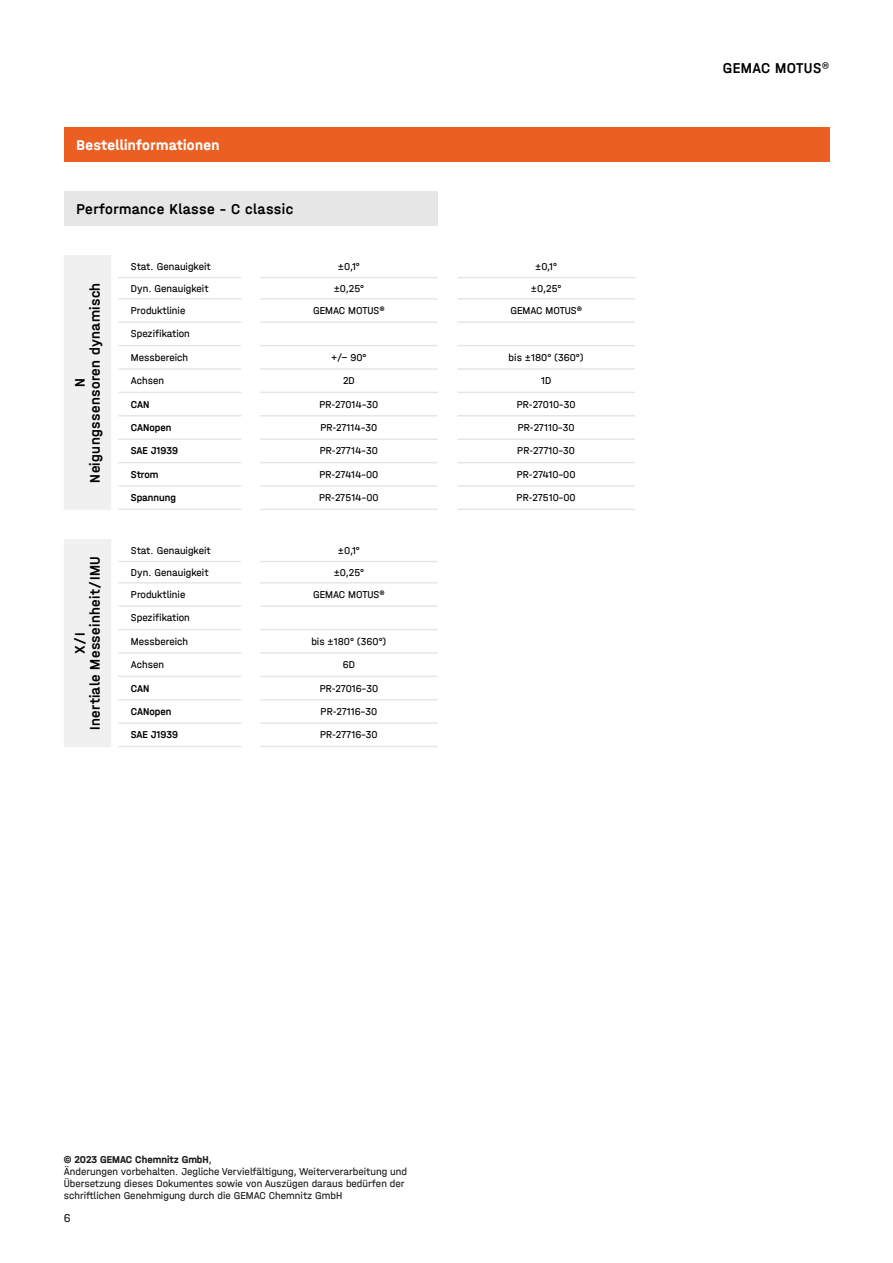
<style>
.page{position:relative;width:893px;height:1263px;background:#fff}
.page>*{position:absolute;margin:0;border:0;box-sizing:border-box;transform-origin:0 0}
.t1{font:500 15px "Halvar Mittelschrift";letter-spacing:.025em;color:#000}
.t2{font:700 15px "Halvar Mittelschrift";letter-spacing:.025em;color:#fcfefe}
.t3{font:500 14.7px/15px "Halvar Mittelschrift";letter-spacing:.025em;color:#000;text-align:center}
.t4{font:12px "Halvar Mittelschrift";color:#1b1d1c}
.t5{font:10.5px "Halvar Mittelschrift";color:#000001}
.t6{font:10.5px/12px "Halvar Mittelschrift";color:#1b1d1c}
.t7{font:500 10.5px "Halvar Mittelschrift";color:#000001}
.s1{font-weight:300}
.s2{font-weight:700}
</style>
<div class="page">
<div style="left:64px;top:128px;width:765px;height:34px;background:#eb5f23"></div>
<div style="left:64px;top:191px;width:373px;height:34px;background:#e6e6e6"></div>
<div style="left:65px;top:256px;width:45px;height:253px;background:#f0f0f0"></div>
<hr style="left:118px;top:277px;width:123px;height:1px;background:#e6e6e6">
<hr style="left:118px;top:298px;width:123px;height:2px;background:#e6e6e6">
<hr style="left:118px;top:321px;width:123px;height:2px;background:#e6e6e6">
<hr style="left:260px;top:277px;width:178px;height:1px;background:#e6e6e6">
<hr style="left:457px;top:277px;width:178px;height:1px;background:#e6e6e6">
<hr style="left:260px;top:298px;width:178px;height:2px;background:#e6e6e6">
<hr style="left:457px;top:298px;width:178px;height:2px;background:#e6e6e6">
<hr style="left:260px;top:321px;width:178px;height:2px;background:#e6e6e6">
<hr style="left:457px;top:321px;width:178px;height:2px;background:#e6e6e6">
<hr style="left:118px;top:345px;width:123px;height:1px;background:#e6e6e6">
<hr style="left:118px;top:368px;width:123px;height:2px;background:#e6e6e6">
<hr style="left:118px;top:392px;width:123px;height:1px;background:#e6e6e6">
<hr style="left:118px;top:415px;width:123px;height:1px;background:#e6e6e6">
<hr style="left:118px;top:438px;width:123px;height:2px;background:#e6e6e6">
<hr style="left:118px;top:462px;width:123px;height:1px;background:#e6e6e6">
<hr style="left:118px;top:485px;width:123px;height:2px;background:#e6e6e6">
<hr style="left:118px;top:509px;width:123px;height:1px;background:#e6e6e6">
<hr style="left:260px;top:345px;width:178px;height:1px;background:#e6e6e6">
<hr style="left:457px;top:345px;width:178px;height:1px;background:#e6e6e6">
<hr style="left:260px;top:368px;width:178px;height:2px;background:#e6e6e6">
<hr style="left:457px;top:368px;width:178px;height:2px;background:#e6e6e6">
<hr style="left:260px;top:392px;width:178px;height:1px;background:#e6e6e6">
<hr style="left:457px;top:392px;width:178px;height:1px;background:#e6e6e6">
<hr style="left:260px;top:415px;width:178px;height:1px;background:#e6e6e6">
<hr style="left:457px;top:415px;width:178px;height:1px;background:#e6e6e6">
<hr style="left:260px;top:438px;width:178px;height:2px;background:#e6e6e6">
<hr style="left:457px;top:438px;width:178px;height:2px;background:#e6e6e6">
<hr style="left:260px;top:462px;width:178px;height:1px;background:#e6e6e6">
<hr style="left:457px;top:462px;width:178px;height:1px;background:#e6e6e6">
<hr style="left:260px;top:485px;width:178px;height:2px;background:#e6e6e6">
<hr style="left:457px;top:485px;width:178px;height:2px;background:#e6e6e6">
<hr style="left:260px;top:509px;width:178px;height:1px;background:#e6e6e6">
<hr style="left:457px;top:509px;width:178px;height:1px;background:#e6e6e6">
<hr style="left:64px;top:255px;width:47px;height:2px;background:#f0f0f0">
<svg style="left:64px;top:257px;width:1px;height:252px"></svg>
<svg style="left:110px;top:257px;width:1px;height:252px"></svg>
<hr style="left:64px;top:509px;width:47px;height:1px;background:#f0f0f0">
<div style="left:65px;top:540px;width:45px;height:206px;background:#f0f0f0"></div>
<hr style="left:118px;top:561px;width:123px;height:1px;background:#e6e6e6">
<hr style="left:118px;top:582px;width:123px;height:1px;background:#e6e6e6">
<hr style="left:118px;top:605px;width:123px;height:2px;background:#e6e6e6">
<hr style="left:260px;top:561px;width:178px;height:1px;background:#e6e6e6">
<hr style="left:260px;top:582px;width:178px;height:1px;background:#e6e6e6">
<hr style="left:260px;top:605px;width:178px;height:2px;background:#e6e6e6">
<hr style="left:118px;top:629px;width:123px;height:1px;background:#e6e6e6">
<hr style="left:118px;top:652px;width:123px;height:2px;background:#e6e6e6">
<hr style="left:118px;top:676px;width:123px;height:1px;background:#e6e6e6">
<hr style="left:118px;top:699px;width:123px;height:1px;background:#e6e6e6">
<hr style="left:118px;top:722px;width:123px;height:2px;background:#e6e6e6">
<hr style="left:118px;top:746px;width:123px;height:1px;background:#e6e6e6">
<hr style="left:260px;top:629px;width:178px;height:1px;background:#e6e6e6">
<hr style="left:260px;top:652px;width:178px;height:2px;background:#e6e6e6">
<hr style="left:260px;top:676px;width:178px;height:1px;background:#e6e6e6">
<hr style="left:260px;top:699px;width:178px;height:1px;background:#e6e6e6">
<hr style="left:260px;top:722px;width:178px;height:2px;background:#e6e6e6">
<hr style="left:260px;top:746px;width:178px;height:1px;background:#e6e6e6">
<hr style="left:64px;top:539px;width:47px;height:2px;background:#f0f0f0">
<svg style="left:64px;top:541px;width:1px;height:205px"></svg>
<svg style="left:110px;top:541px;width:1px;height:205px"></svg>
<hr style="left:64px;top:746px;width:47px;height:1px;background:#f0f0f0">
<h1 class="t2" style="left:77px;top:136px;width:145px">Bestellinformationen</h1>
<h1 class="t1" style="left:77px;top:200px;width:218px">Performance Klasse - C classic</h1>
<h2 class="t3" style="left:72px;top:482px;width:201px;rotate:-90deg">N<br>Neigungssensoren dynamisch</h2>
<h2 class="t3" style="left:72px;top:730px;width:175px;rotate:-90deg">X/I<br>Inertiale Messeinheit/IMU</h2>
<p class="t5" style="left:131px;top:260px;width:81px">Stat. Genauigkeit</p>
<p class="t5" style="left:338px;top:260px;width:24px">±0,1°</p>
<p class="t5" style="left:535px;top:260px;width:24px">±0,1°</p>
<p class="t5" style="left:131px;top:282px;width:79px">Dyn. Genauigkeit</p>
<p class="t5" style="left:334px;top:282px;width:32px">±0,25°</p>
<p class="t5" style="left:531px;top:282px;width:32px">±0,25°</p>
<p class="t5" style="left:131px;top:304px;width:56px">Produktlinie</p>
<p class="t5" style="left:313px;top:304px;width:73px">GEMAC MOTUS®</p>
<p class="t5" style="left:510px;top:304px;width:73px">GEMAC MOTUS®</p>
<p class="t5" style="left:131px;top:328px;width:60px">Spezifikation</p>
<p class="t5" style="left:131px;top:351px;width:59px">Messbereich</p>
<p class="t5" style="left:331px;top:351px;width:37px">+/- 90°</p>
<p class="t5" style="left:509px;top:351px;width:77px">bis ±180° (360°)</p>
<p class="t5" style="left:131px;top:374px;width:35px">Achsen</p>
<p class="t5" style="left:343px;top:374px;width:13px">2D</p>
<p class="t5" style="left:541px;top:374px;width:12px">1D</p>
<p class="t7" style="left:131px;top:398px;width:20px">CAN</p>
<p class="t5" style="left:319px;top:398px;width:61px">PR-27014-30</p>
<p class="t5" style="left:517px;top:398px;width:60px">PR-27010-30</p>
<p class="t7" style="left:131px;top:421px;width:42px">CANopen</p>
<p class="t5" style="left:320px;top:421px;width:59px">PR-27114-30</p>
<p class="t5" style="left:518px;top:421px;width:58px">PR-27110-30</p>
<p class="t7" style="left:131px;top:444px;width:49px">SAE J1939</p>
<p class="t5" style="left:320px;top:445px;width:60px">PR-27714-30</p>
<p class="t5" style="left:517px;top:445px;width:59px">PR-27710-30</p>
<p class="t7" style="left:131px;top:468px;width:29px">Strom</p>
<p class="t5" style="left:319px;top:468px;width:61px">PR-27414-00</p>
<p class="t5" style="left:517px;top:468px;width:60px">PR-27410-00</p>
<p class="t7" style="left:131px;top:491px;width:47px">Spannung</p>
<p class="t5" style="left:319px;top:491px;width:61px">PR-27514-00</p>
<p class="t5" style="left:517px;top:491px;width:61px">PR-27510-00</p>
<p class="t5" style="left:131px;top:544px;width:81px">Stat. Genauigkeit</p>
<p class="t5" style="left:338px;top:544px;width:24px">±0,1°</p>
<p class="t5" style="left:131px;top:566px;width:79px">Dyn. Genauigkeit</p>
<p class="t5" style="left:334px;top:566px;width:32px">±0,25°</p>
<p class="t5" style="left:131px;top:588px;width:56px">Produktlinie</p>
<p class="t5" style="left:313px;top:588px;width:73px">GEMAC MOTUS®</p>
<p class="t5" style="left:131px;top:612px;width:60px">Spezifikation</p>
<p class="t5" style="left:131px;top:635px;width:59px">Messbereich</p>
<p class="t5" style="left:311px;top:635px;width:77px">bis ±180° (360°)</p>
<p class="t5" style="left:131px;top:658px;width:35px">Achsen</p>
<p class="t5" style="left:343px;top:658px;width:14px">6D</p>
<p class="t7" style="left:131px;top:682px;width:20px">CAN</p>
<p class="t5" style="left:320px;top:682px;width:60px">PR-27016-30</p>
<p class="t7" style="left:131px;top:705px;width:42px">CANopen</p>
<p class="t5" style="left:321px;top:705px;width:58px">PR-27116-30</p>
<p class="t7" style="left:131px;top:728px;width:49px">SAE J1939</p>
<p class="t5" style="left:320px;top:728px;width:59px">PR-27716-30</p>
<h1 class="t1" style="left:723px;top:59px;width:108px">GEMAC MOTUS<span class="s1">®</span></h1>
<p class="t6" style="left:64px;top:1153px;width:345px"><span class="s2">© 2023 GEMAC Chemnitz GmbH</span>,<br>Änderungen vorbehalten. Jegliche Vervielfältigung, Weiterverarbeitung und Übersetzung dieses Dokumentes sowie von Auszügen daraus bedürfen der schriftlichen Genehmigung durch die GEMAC Chemnitz GmbH</p>
<p class="t4" style="left:64px;top:1211px;width:8px">6</p>
</div>
